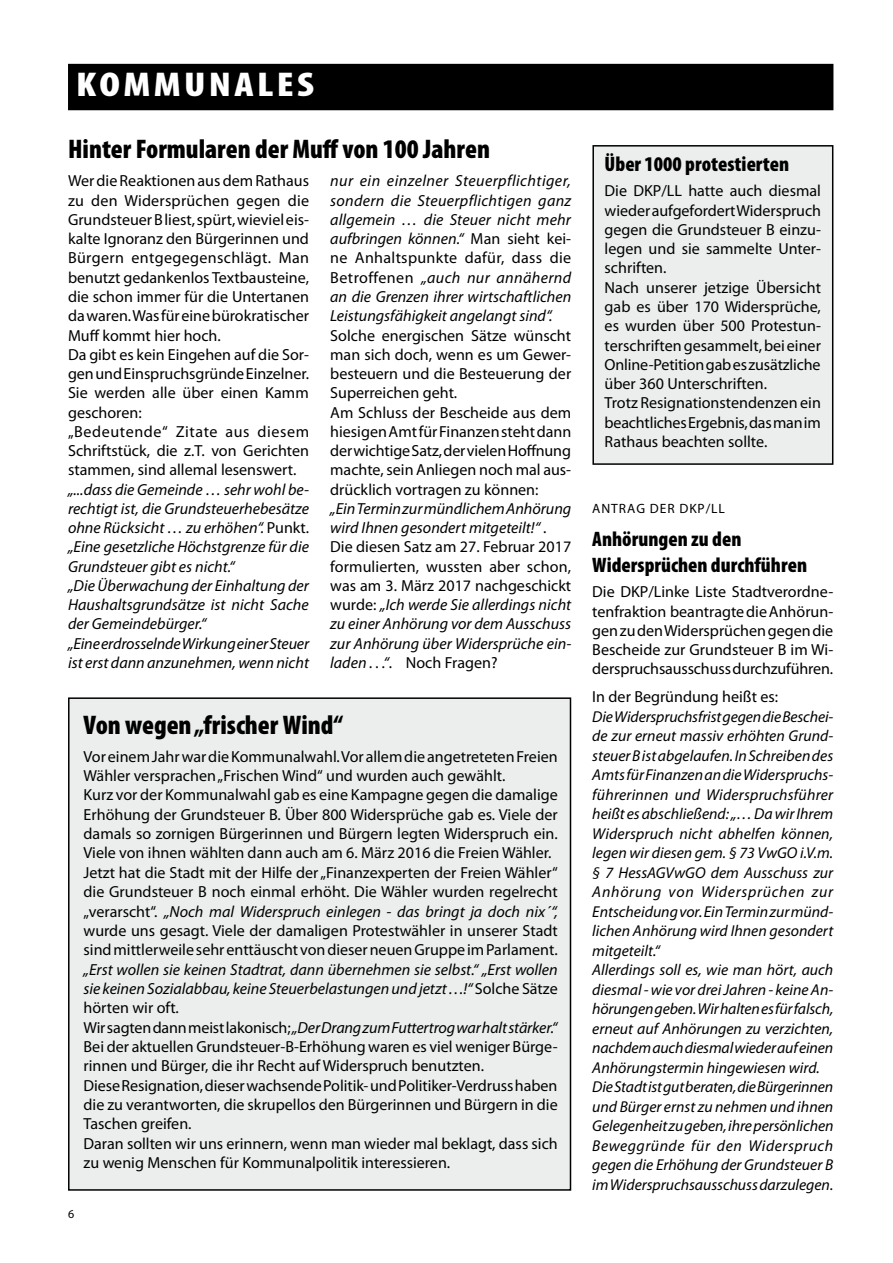
<style>
.page{position:relative;width:893px;height:1263px;background:#fff}
.page>*{position:absolute;margin:0;border:0;box-sizing:border-box;transform-origin:0 0}
.t1{font:900 condensed 34.5px "Myriad Pro";letter-spacing:.08em;color:#fff;scale:1.2 1}
.t2{font:900 condensed 27px "Myriad Pro";color:#000}
.t3{font:900 condensed 21px/25.2px "Myriad Pro";color:#000}
.t4{font:16.05px/19.2px "Myriad Pro";color:#000}
.t5{font:italic 16.05px/19.2px "Myriad Pro";color:#000}
.t6{font:italic 15.75px/19.5px "Myriad Pro";color:#000}
.t7{font:13.5px "Myriad Pro";letter-spacing:.07em;color:#000}
.t8{font:12px "Myriad Pro";color:#000}
.s1{font-style:normal}
.s2{font-style:italic}
</style>
<div class="page">
<div style="left:69px;top:698px;width:501px;height:492px;background:#eceded"></div>
<div style="left:68px;top:697px;width:503px;height:494px;border:2px solid #000"></div>
<div style="left:593px;top:146px;width:240px;height:318px;background:#eceded"></div>
<div style="left:592px;top:145px;width:241px;height:320px;border:2px solid #000"></div>
<div style="left:69px;top:65px;width:764px;height:45px;background:#000"></div>
<div style="left:68px;top:64px;width:765px;height:46px;border:2px solid #000"></div>
<h1 class="t1" style="left:76px;top:65px;width:200px">KOMMUNALES</h1>
<h2 class="t2" style="left:68px;top:134px;width:424px">Hinter Formularen der Muff von 100 Jahren</h2>
<p class="t5" style="left:330px;top:171px;width:242px;text-align:justify">nur ein einzelner Steuerpflichtiger, sondern die Steuerpflichtigen ganz allgemein … die Steuer nicht mehr aufbringen können.“ <span class="s1">Man sieht kei&shy;ne Anhaltspunkte dafür, dass die Betroffenen</span> „auch nur annähernd an die Grenzen ihrer wirtschaftlichen Leistungsfähigkeit angelangt sind“.</p>
<p class="t4" style="left:330px;top:325px;width:243px">Solche energischen Sätze wünscht man sich doch, wenn es um Gewer&shy;besteuern und die Besteuerung der<br>Superreichen geht.<br>Am Schluss der Bescheide aus dem hiesigen Amt für Finanzen steht dann der wichtige Satz, der vielen Hoffnung machte, sein Anliegen noch mal aus&shy;drücklich vortragen zu können:</p>
<p class="t5" style="left:330px;top:499px;width:243px">„Ein Termin zur mündlichem Anhörung wird Ihnen gesondert mitgeteilt!“ <span class="s1">.<br>Die diesen Satz am 27. Februar 2017 formulierten, wussten aber schon, was am 3. März 2017 nachgeschickt wurde:</span> „Ich werde Sie allerdings nicht zu einer Anhörung vor dem Ausschuss zur Anhörung über Widersprüche ein&shy;laden . . .“<span class="s1">. Noch Fragen?</span></p>
<p class="t4" style="left:68px;top:171px;width:243px">Wer die Reaktionen aus dem Rathaus zu den Widersprüchen gegen die<br>Grundsteuer B liest, spürt, wieviel eis&shy;kalte Ignoranz den Bürgerinnen und<br>Bürgern entgegegenschlägt. Man benutzt gedankenlos Textbausteine, die schon immer für die Untertanen da waren. Was für eine bürokratischer<br>Muff kommt hier hoch.<br>Da gibt es kein Eingehen auf die Sor&shy;gen und Einspruchsgründe Einzelner.<br>Sie werden alle über einen Kamm geschoren:<br>„Bedeutende“ Zitate aus diesem<br>Schriftstück, die z.T. von Gerichten stammen, sind allemal lesenswert.</p>
<p class="t5" style="left:68px;top:479px;width:243px">„...dass die Gemeinde … sehr wohl be&shy;rechtigt ist, die Grundsteuerhebesätze ohne Rücksicht … zu erhöhen“. <span class="s1">Punkt. </span>„Eine gesetzliche Höchstgrenze für die Grundsteuer gibt es nicht.“<br>„Die Überwachung der Einhaltung der Haushaltsgrundsätze ist nicht Sache der Gemeindebürger.“<br>„Eine erdrosselnde Wirkung einer Steuer ist erst dann anzunehmen, wenn nicht</p>
<h2 class="t2" style="left:84px;top:710px;width:261px">Von wegen „frischer Wind“</h2>
<p class="t4" style="left:84px;top:746px;width:476px">Vor einem Jahr war die Kommunalwahl. Vor allem die angetreteten Freien Wähler versprachen „Frischen Wind“ und wurden auch gewählt.<br>Kurz vor der Kommunalwahl gab es eine Kampagne gegen die damalige Erhöhung der Grundsteuer B. Über 800 Widersprüche gab es. Viele der damals so zornigen Bürgerinnen und Bürgern legten Widerspruch ein.<br>Viele von ihnen wählten dann auch am 6. März 2016 die Freien Wähler.<br>Jetzt hat die Stadt mit der Hilfe der „Finanzexperten der Freien Wähler“ die Grundsteuer B noch einmal erhöht. Die Wähler wurden regelrecht „verarscht“. <span class="s2">„Noch mal Widerspruch einlegen - das bringt ja doch nix´“, </span>wurde uns gesagt. Viele der damaligen Protestwähler in unserer Stadt sind mittlerweile sehr enttäuscht von dieser neuen Gruppe im Parlament.</p>
<p class="t4" style="left:84px;top:959px;width:476px"><span class="s2">„Erst wollen sie keinen Stadtrat, dann übernehmen sie selbst.“ „Erst wollen sie keinen Sozialabbau, keine Steuerbelastungen und jetzt . . .!“</span> Solche Sätze hörten wir oft.<br>Wir sagten dann meist lakonisch; <span class="s2">„Der Drang zum Futtertrog war halt stärker.“ </span>Bei der aktuellen Grundsteuer-B-Erhöhung waren es viel weniger Bürge&shy;rinnen und Bürger, die ihr Recht auf Widerspruch benutzten.<br>Diese Resignation, dieser wachsende Politik- und Politiker-Verdruss haben die zu verantworten, die skrupellos den Bürgerinnen und Bürgern in die Taschen greifen.<br>Daran sollten wir uns erinnern, wenn man wieder mal beklagt, dass sich zu wenig Menschen für Kommunalpolitik interessieren.</p>
<p class="t8" style="left:68px;top:1206px;width:8px">6</p>
<h3 class="t3" style="left:605px;top:151px;width:186px">Über 1000 protestierten</h3>
<p class="t4" style="left:605px;top:181px;width:218px">Die DKP/LL hatte auch diesmal wieder aufgefordert Widerspruch gegen die Grundsteuer B einzu&shy;legen und sie sammelte Unter&shy;schriften.<br>Nach unserer jetzige Übersicht gab es über 170 Widersprüche, es wurden über 500 Protestun&shy;terschriften gesammelt, bei einer<br>Online-Petition gab es zusätzliche über 360 Unterschriften.<br>Trotz Resignationstendenzen ein beachtliches Ergebnis, das man im<br>Rathaus beachten sollte.</p>
<p class="t7" style="left:592px;top:500px;width:19px">Antrag</p>
<p class="t7" style="left:650px;top:500px;width:9px">der</p>
<p class="t7" style="left:679px;top:500px;width:47px">DKP/LL</p>
<h3 class="t3" style="left:592px;top:527px;width:216px">Anhörungen zu den<br>Widersprüchen durchführen</h3>
<p class="t4" style="left:592px;top:582px;width:243px;text-align:justify">Die DKP/Linke Liste Stadtverordne&shy;tenfraktion beantragte die Anhörun&shy;gen zu den Widersprüchen gegen die Bescheide zur Grundsteuer B im Wi&shy;derspruchsausschuss durchzuführen.</p>
<p class="t4" style="left:592px;top:687px;width:187px">In der Begründung heißt es:</p>
<p class="t6" style="left:592px;top:706px;width:243px">Die Widerspruchsfrist gegen die Beschei&shy;de zur erneut massiv erhöhten Grund&shy;steuer B ist abgelaufen. In Schreiben des Amts für Finanzen an die Widerspruchs&shy;führerinnen und Widerspruchsführer heißt es abschließend: „… Da wir Ihrem Widerspruch nicht abhelfen können, legen wir diesen gem. § 73 VwGO i.V.m. § 7 HessAGVwGO dem Ausschuss zur Anhörung von Widersprüchen zur Entscheidung vor. Ein Termin zur münd&shy;lichen Anhörung wird Ihnen gesondert mitgeteilt.“<br>Allerdings soll es, wie man hört, auch diesmal - wie vor drei Jahren - keine An&shy;hörungen geben. Wir halten es für falsch, erneut auf Anhörungen zu verzichten, nachdem auch diesmal wieder auf einen Anhörungstermin hingewiesen wird.<br>Die Stadt ist gut beraten, die Bürgerinnen und Bürger ernst zu nehmen und ihnen Gelegenheit zu geben, ihre persönlichen Beweggründe für den Widerspruch gegen die Erhöhung der Grundsteuer B im Widerspruchsausschuss darzulegen.</p>
</div>
